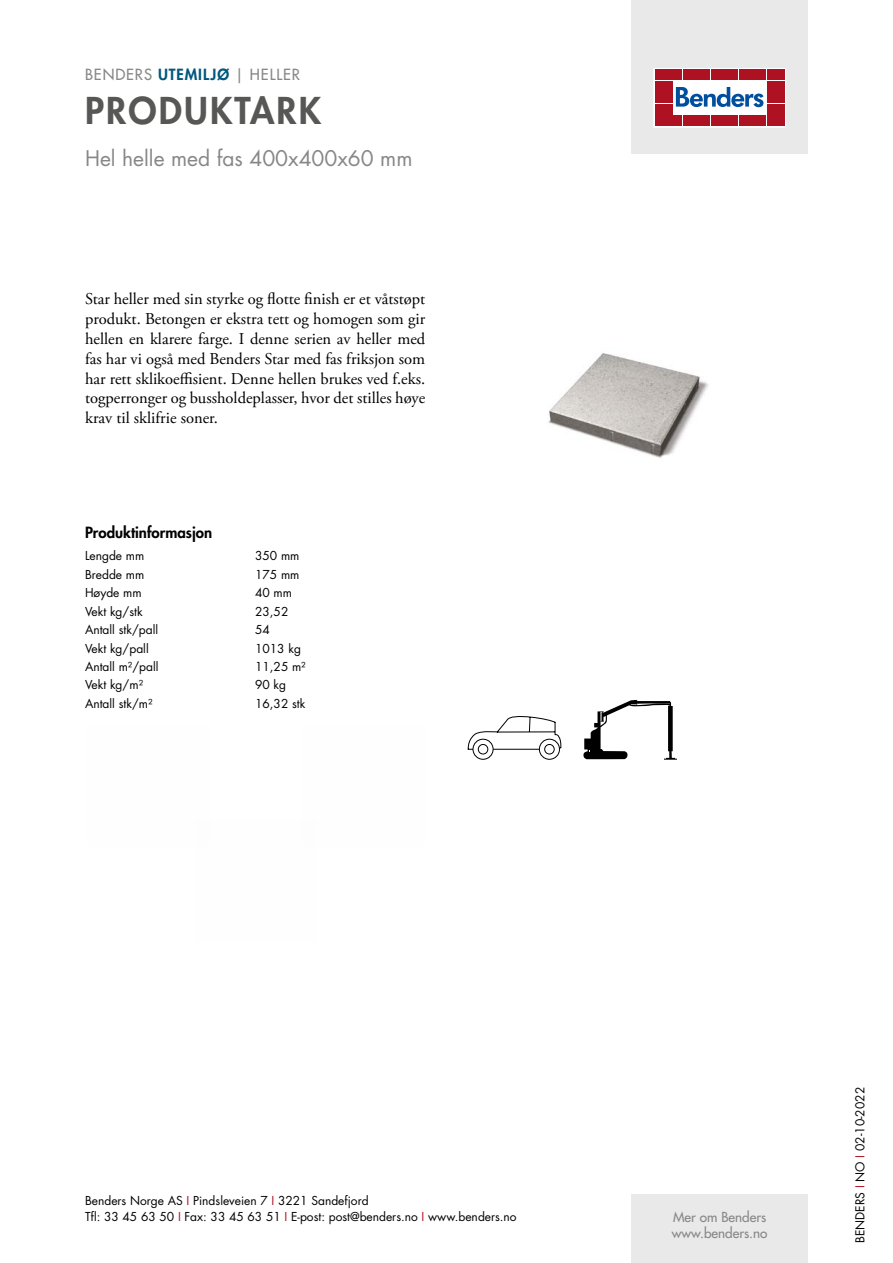
<style>
.page{position:relative;width:893px;height:1263px;background:#fff}
.page>*{position:absolute;margin:0;border:0;box-sizing:border-box;transform-origin:0 0}
.t1{font:800 36px "Futura Std";letter-spacing:.06em;color:#575756}
.t2{font:21px "Futura Std";color:#878787}
.t3{font:16.5px/19.8px "Adobe Garamond Pro";color:#000;text-align:justify}
.t4{font:500 15px "Futura Std";letter-spacing:.06em;color:#878787}
.t5{font:800 15px "Futura Std";color:#000}
.t6{font:500 13.5px/16.2px "Futura Std";color:#878787}
.t7{font:12px/16.5px "Futura Std";color:#000}
.s1{font-weight:800;color:#00577c}
.s2{color:#ae1122}
</style>
<div class="page">
<div style="left:631px;top:0;width:177px;height:153px;background:#e9e9e9"></div>
<div style="left:631px;top:1195px;width:177px;height:68px;background:#e9e9e9"></div>
<svg style="left:656px;top:70px;width:128px;height:55px;background:#ebc5ca"></svg>
<div style="left:654px;top:68px;width:132px;height:59px;border:1px solid #fff"></div>
<div style="left:655px;top:70px;width:8px;height:10px;background:#ae1122"></div>
<div style="left:664px;top:70px;width:8px;height:10px;background:#ae1122"></div>
<div style="left:655px;top:81px;width:8px;height:10px;background:#ae1122"></div>
<div style="left:664px;top:81px;width:8px;height:10px;background:#ae1122"></div>
<div style="left:655px;top:93px;width:8px;height:10px;background:#ae1122"></div>
<div style="left:664px;top:93px;width:8px;height:10px;background:#ae1122"></div>
<div style="left:655px;top:104px;width:8px;height:11px;background:#ae1122"></div>
<div style="left:664px;top:104px;width:8px;height:11px;background:#ae1122"></div>
<div style="left:655px;top:116px;width:8px;height:10px;background:#ae1122"></div>
<div style="left:664px;top:116px;width:8px;height:10px;background:#ae1122"></div>
<div style="left:674px;top:70px;width:8px;height:10px;background:#ae1122"></div>
<div style="left:683px;top:70px;width:8px;height:10px;background:#ae1122"></div>
<div style="left:692px;top:70px;width:8px;height:10px;background:#ae1122"></div>
<div style="left:702px;top:70px;width:8px;height:10px;background:#ae1122"></div>
<div style="left:711px;top:70px;width:8px;height:10px;background:#ae1122"></div>
<div style="left:720px;top:70px;width:8px;height:10px;background:#ae1122"></div>
<div style="left:730px;top:70px;width:8px;height:10px;background:#ae1122"></div>
<div style="left:739px;top:70px;width:8px;height:10px;background:#ae1122"></div>
<div style="left:748px;top:70px;width:8px;height:10px;background:#ae1122"></div>
<div style="left:758px;top:70px;width:8px;height:10px;background:#ae1122"></div>
<div style="left:674px;top:116px;width:8px;height:10px;background:#ae1122"></div>
<div style="left:683px;top:116px;width:8px;height:10px;background:#ae1122"></div>
<div style="left:692px;top:116px;width:8px;height:10px;background:#ae1122"></div>
<div style="left:702px;top:116px;width:8px;height:10px;background:#ae1122"></div>
<div style="left:711px;top:116px;width:8px;height:10px;background:#ae1122"></div>
<div style="left:720px;top:116px;width:8px;height:10px;background:#ae1122"></div>
<div style="left:730px;top:116px;width:8px;height:10px;background:#ae1122"></div>
<div style="left:739px;top:116px;width:8px;height:10px;background:#ae1122"></div>
<div style="left:748px;top:116px;width:8px;height:10px;background:#ae1122"></div>
<div style="left:758px;top:116px;width:8px;height:10px;background:#ae1122"></div>
<div style="left:767px;top:70px;width:8px;height:10px;background:#ae1122"></div>
<div style="left:776px;top:70px;width:8px;height:10px;background:#ae1122"></div>
<div style="left:767px;top:81px;width:8px;height:10px;background:#ae1122"></div>
<div style="left:776px;top:81px;width:8px;height:10px;background:#ae1122"></div>
<div style="left:767px;top:93px;width:8px;height:10px;background:#ae1122"></div>
<div style="left:776px;top:93px;width:8px;height:10px;background:#ae1122"></div>
<div style="left:767px;top:104px;width:8px;height:11px;background:#ae1122"></div>
<div style="left:776px;top:104px;width:8px;height:11px;background:#ae1122"></div>
<div style="left:767px;top:116px;width:8px;height:10px;background:#ae1122"></div>
<div style="left:776px;top:116px;width:8px;height:10px;background:#ae1122"></div>
<svg style="left:676px;top:87px;width:87px;height:20px;background:#89add2"></svg>
<img style="left:548px;top:353px;width:161px;height:105px">
<div style="left:473px;top:739px;width:20px;height:21px;border:1px solid #000;border-radius:50%"></div>
<div style="left:539px;top:739px;width:21px;height:21px;border:1px solid #000;border-radius:50%"></div>
<svg style="left:468px;top:716px;width:93px;height:39px"></svg>
<svg style="left:583px;top:700px;width:94px;height:60px"></svg>
<p class="t4" style="left:85px;top:65px;width:216px">BENDERS <span class="s1">UTEMILJØ</span> | HELLER</p>
<h1 class="t1" style="left:85px;top:87px;width:238px">PRODUKTARK</h1>
<p class="t2" style="left:85px;top:144px;width:329px">Hel helle med fas 400x400x60 mm</p>
<p class="t3" style="left:85px;top:290px;width:342px">Star heller med sin styrke og flotte finish er et våtstøpt produkt. Betongen er ekstra tett og homogen som gir hellen en klarere farge. I denne serien av heller med fas har vi også med Benders Star med fas friksjon som har rett sklikoeffisient. Denne hellen brukes ved f.eks. togperronger og bussholdeplasser, hvor det stilles høye krav til sklifrie soner.</p>
<p class="t5" style="left:85px;top:522px;width:129px">Produktinformasjon</p>
<p class="t7" style="left:85px;top:548px;width:61px">Lengde mm</p>
<p class="t7" style="left:255px;top:548px;width:46px">350 mm</p>
<p class="t7" style="left:85px;top:566px;width:61px">Bredde mm</p>
<p class="t7" style="left:255px;top:566px;width:46px">175 mm</p>
<p class="t7" style="left:85px;top:585px;width:58px">Høyde mm</p>
<p class="t7" style="left:255px;top:585px;width:38px">40 mm</p>
<p class="t7" style="left:85px;top:603px;width:59px">Vekt kg/stk</p>
<p class="t7" style="left:255px;top:603px;width:35px">23,52</p>
<p class="t7" style="left:85px;top:621px;width:75px">Antall stk/pall</p>
<p class="t7" style="left:255px;top:621px;width:16px">54</p>
<p class="t7" style="left:85px;top:640px;width:65px">Vekt kg/pall</p>
<p class="t7" style="left:255px;top:640px;width:47px">1013 kg</p>
<p class="t7" style="left:85px;top:658px;width:75px">Antall m²/pall</p>
<p class="t7" style="left:255px;top:658px;width:52px">11,25 m²</p>
<p class="t7" style="left:85px;top:677px;width:60px">Vekt kg/m²</p>
<p class="t7" style="left:255px;top:677px;width:33px">90 kg</p>
<p class="t7" style="left:85px;top:695px;width:69px">Antall stk/m²</p>
<p class="t7" style="left:255px;top:695px;width:52px">16,32 stk</p>
<p class="t7" style="left:85px;top:1192px;width:433px">Benders Norge AS <span class="s2">I</span> Pindsleveien 7 <span class="s2">I</span> 3221 Sandefjord<br>Tfl: 33 45 63 50 <span class="s2">I</span> Fax: 33 45 63 51 <span class="s2">I</span> E-post: post@benders.no <span class="s2">I</span> www.benders.no</p>
<p class="t6" style="left:672px;top:1209px;width:97px">Mer om Benders www.benders.no</p>
<p class="t7" style="left:852px;top:1243px;width:157px;rotate:-90deg">BENDERS <span class="s2">I</span> NO <span class="s2">I</span> 02-10-2022</p>
</div>
